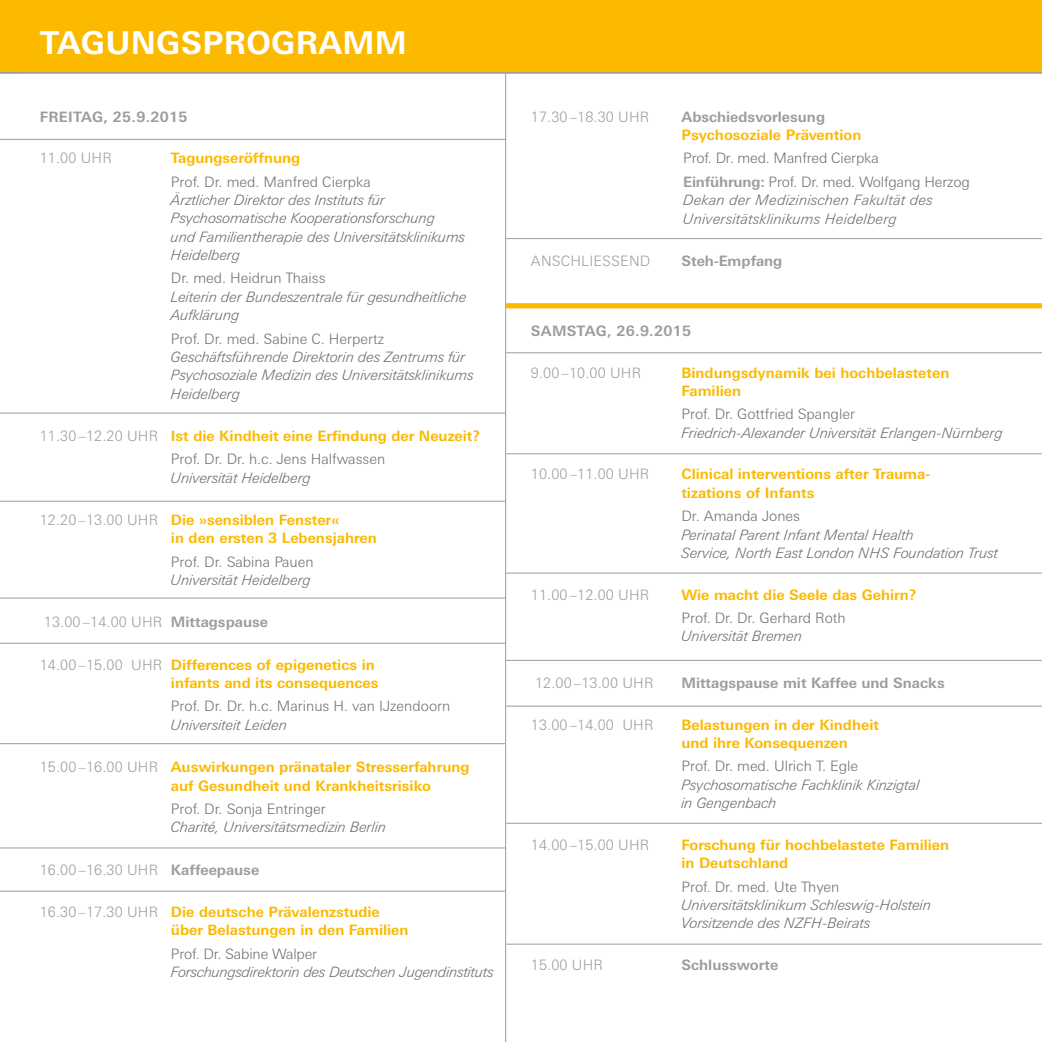
<style>
.page{position:relative;width:1042px;height:1042px;background:#fff}
.page>*{position:absolute;margin:0;border:0;box-sizing:border-box;transform-origin:0 0}
.t1{font:700 31.5px "Linotype Univers Basic";letter-spacing:.01em;color:#fff}
.t2{font:italic 300 14.35px/18.4px "Linotype Univers Basic";color:#6f6f6e}
.t3{font:700 14.35px/18.4px "Linotype Univers Basic";color:#fbba00}
.t4{font:300 14.35px/23.3px "Linotype Univers Basic";color:#6f6f6e}
.t5{font:300 14.35px "Linotype Univers Basic";letter-spacing:.01em;color:#9c9d9d}
.t6{font:700 14.35px "Linotype Univers Basic";color:#9c9d9d}
.t7{font:italic 300 14.35px/18.4px "Linotype Univers Basic";letter-spacing:.02em;color:#6f6f6e}
.s1{font-weight:300;color:#9c9d9d}
.s2{font-weight:300;color:#6f6f6e}
.s3{font-weight:700}
.s4{font-weight:700;color:#9c9d9d}
</style>
<div class="page">
<hr style="left:505px;top:0;width:1px;height:1042px;background:#9c9d9d">
<div style="left:0;top:0;width:1042px;height:73px;background:#fbba00"></div>
<hr style="left:0;top:72px;width:1042px;height:1px;background:#9c9d9d">
<hr style="left:0;top:413px;width:505px;height:1px;background:#9c9d9d">
<hr style="left:0;top:501px;width:505px;height:1px;background:#9c9d9d">
<hr style="left:0;top:643px;width:505px;height:1px;background:#9c9d9d">
<hr style="left:0;top:597px;width:505px;height:1px;background:#9c9d9d">
<hr style="left:0;top:743px;width:505px;height:1px;background:#9c9d9d">
<hr style="left:0;top:847px;width:505px;height:1px;background:#9c9d9d">
<hr style="left:0;top:891px;width:505px;height:1px;background:#9c9d9d">
<hr style="left:506px;top:238px;width:536px;height:1px;background:#9c9d9d">
<div style="left:506px;top:303px;width:536px;height:5px;background:#fbba00"></div>
<hr style="left:506px;top:453px;width:536px;height:1px;background:#9c9d9d">
<hr style="left:506px;top:352px;width:536px;height:1px;background:#9c9d9d">
<hr style="left:506px;top:573px;width:536px;height:1px;background:#9c9d9d">
<hr style="left:506px;top:660px;width:536px;height:1px;background:#9c9d9d">
<hr style="left:506px;top:705px;width:536px;height:1px;background:#9c9d9d">
<hr style="left:506px;top:823px;width:536px;height:1px;background:#9c9d9d">
<hr style="left:506px;top:943px;width:536px;height:1px;background:#9c9d9d">
<hr style="left:0;top:139px;width:505px;height:1px;background:#9c9d9d">
<h1 class="t1" style="left:40px;top:24px;width:369px">tagungsProgramm</h1>
<p class="t6" style="left:40px;top:108px;width:29px">Freita</p>
<p class="t6" style="left:92px;top:108px;width:97px">g, 25.9.2015</p>
<p class="t5" style="left:40px;top:150px;width:74px">11.00 Uhr</p>
<p class="t3" style="left:171px;top:149px;width:131px">Tagungseröffnung</p>
<p class="t4" style="left:171px;top:170px;width:201px">Prof. D r. med. M anfred Cierpka</p>
<p class="t2" style="left:171px;top:191px;width:296px">Ärztlicher Direktor des Instituts für Psychosomatische Kooperationsforschung<br>und Familientherapie des Universitätsklinikums Heidelberg</p>
<p class="t4" style="left:171px;top:267px;width:156px">Dr. med. Heidrun Thaiss</p>
<p class="t2" style="left:171px;top:287px;width:297px">Leiterin der Bundeszentrale für gesundheitliche<br>Aufklärung</p>
<p class="t4" style="left:171px;top:327px;width:215px">Prof. Dr. med. Sabine C. H erpertz</p>
<p class="t2" style="left:171px;top:347px;width:304px">Geschäftsführende Direktorin des Zentrums für<br>Psychosoziale Medizin des Universitätsklinikums<br>Heidelberg</p>
<p class="t3" style="left:171px;top:424px;width:311px;line-height:23.3px;text-indent:-131px"><span class="s1">11.30 –12.20 uhr</span> Ist die Kindheit eine Erfindung der Neuzeit?<br><span class="s2">Prof. Dr. Dr. h.c. Jens Halfwassen</span></p>
<p class="t2" style="left:171px;top:468px;width:142px">Universität Heidelberg</p>
<p class="t3" style="left:171px;top:511px;width:207px;text-indent:-131px"><span class="s1">12.20 –13.00 U hr</span> Die »sensiblen Fenster«<br>in den ersten 3 Lebensjahren</p>
<p class="t4" style="left:171px;top:550px;width:144px">Prof. Dr. Sabina Pauen</p>
<p class="t2" style="left:171px;top:571px;width:142px">Universität Heidelberg</p>
<p class="t5" style="left:44px;top:614px;width:226px">13.00 –14.00 U hr <span class="s3">Mittagspause</span></p>
<p class="t3" style="left:40px;top:655px;width:340px;text-align:right"><span class="s1">14.00 –15.00 U hr</span> Differences of epigenetics in infants and its consequences</p>
<p class="t4" style="left:171px;top:694px;width:281px">Prof. Dr. Dr. h.c. Marinus H . van IJzendoorn</p>
<p class="t2" style="left:171px;top:715px;width:118px">Universiteit Leiden</p>
<p class="t3" style="left:171px;top:758px;width:300px;text-indent:-131px"><span class="s1">15.00 –16.00 U hr</span> Auswirkungen pränataler Stresserfahrung auf Gesundheit und Krankheitsrisiko</p>
<p class="t4" style="left:171px;top:797px;width:156px">Prof. Dr. Sonja Entringer</p>
<p class="t2" style="left:171px;top:818px;width:217px">Charité, Universitätsmedizin Berlin</p>
<p class="t5" style="left:40px;top:861px;width:221px">16.00 –16.30 U hr <span class="s3">Kaffeepause</span></p>
<p class="t3" style="left:171px;top:902px;width:239px;text-indent:-131px"><span class="s1">16.30 –17.30 U hr</span> Die deutsche Prävalenzstudie über Belastungen in den Familien</p>
<p class="t4" style="left:171px;top:942px;width:148px">Prof. Dr. Sabine Walper</p>
<p class="t2" style="left:171px;top:962px;width:324px">Forschungsdirektorin des Deutschen Jugendinstituts</p>
<p class="t5" style="left:531px;top:108px;width:120px">17.30 –18.30 U hr</p>
<p class="t6" style="left:681px;top:108px;width:145px">Abschiedsvorlesung</p>
<p class="t3" style="left:681px;top:126px;width:181px">Psychosoziale Prävention</p>
<p class="t4" style="left:683px;top:147px;width:288px">Prof. D r. med. M anfred Cierpka<br><span class="s4">Einführung:</span> Prof. Dr. med. Wolfgang H erzog</p>
<p class="t7" style="left:683px;top:191px;width:251px">Dekan der Medizinischen Fakultät des<br>Universitätsklinikums Heidelberg</p>
<p class="t5" style="left:531px;top:252px;width:121px">anschlieSSend</p>
<p class="t6" style="left:681px;top:252px;width:102px">Steh-Empfang</p>
<p class="t6" style="left:531px;top:322px;width:47px">Samsta</p>
<p class="t6" style="left:596px;top:322px;width:97px">g, 26.9.2015</p>
<p class="t5" style="left:531px;top:364px;width:112px">9.00 –10.00 U hr</p>
<p class="t3" style="left:681px;top:363px;width:269px">Bindungsdynamik bei hochbelasteten<br>Familien</p>
<p class="t4" style="left:681px;top:402px;width:175px">Prof. D r. Gottfried Spangler</p>
<p class="t2" style="left:681px;top:423px;width:323px">Friedrich-Alexander Universität Erlangen-Nürnberg</p>
<p class="t5" style="left:531px;top:466px;width:120px">10.00 –11.00 Uhr</p>
<p class="t3" style="left:681px;top:465px;width:250px">Clinical interventions after Trauma&shy;tizations of Infants</p>
<p class="t4" style="left:681px;top:504px;width:120px">Dr. Amanda Jones</p>
<p class="t2" style="left:681px;top:525px;width:318px">Perinatal Parent Infant Mental Health<br>Service, North East London NHS Foundation Trust</p>
<p class="t5" style="left:531px;top:586px;width:120px">11.00 –12.00 Uhr</p>
<p class="t3" style="left:681px;top:585px;width:237px">Wie macht die Seele das Gehirn?</p>
<p class="t4" style="left:681px;top:606px;width:166px">Prof. Dr. Dr. Gerhard Roth</p>
<p class="t2" style="left:681px;top:627px;width:122px">Universität Bremen</p>
<p class="t5" style="left:535px;top:674px;width:141px">12.00 –13.00 U hr <span class="s3">M</span></p>
<p class="t6" style="left:696px;top:674px;width:250px">ittagspause mit Kaffee und Snacks</p>
<p class="t5" style="left:531px;top:716px;width:124px">13.00 –14.00 U hr</p>
<p class="t3" style="left:681px;top:715px;width:199px">Belastungen in der Kindheit und ihre Konsequenzen</p>
<p class="t4" style="left:681px;top:754px;width:178px">Prof. Dr. med. U lrich T. Egle</p>
<p class="t2" style="left:681px;top:775px;width:240px">Psychosomatische Fachklinik Kinzigtal in Gengenbach</p>
<p class="t5" style="left:531px;top:836px;width:120px">14.00 –15.00 U hr</p>
<p class="t3" style="left:681px;top:835px;width:269px">Forschung für hochbelastete Familien in Deutschland</p>
<p class="t4" style="left:681px;top:875px;width:160px">Prof. D r. med. Ute Thyen</p>
<p class="t2" style="left:681px;top:895px;width:251px">Universitätsklinikum Schleswig-Holstein<br>Vorsitzende des NZFH-Beirats</p>
<p class="t5" style="left:531px;top:956px;width:74px">15.00 Uhr</p>
<p class="t6" style="left:681px;top:956px;width:98px">Schlussworte</p>
</div>
